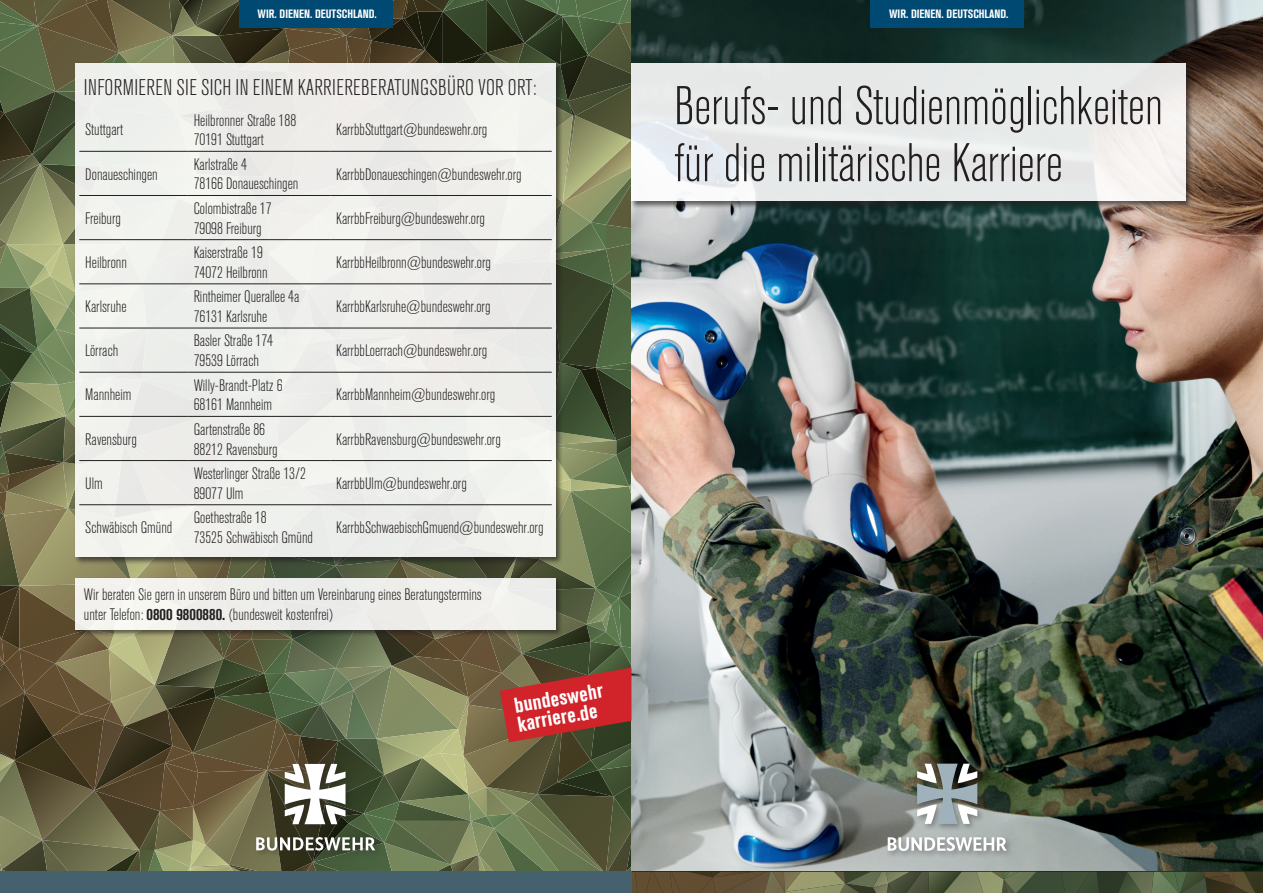
<style>
.page{position:relative;width:1263px;height:893px;background:#fff}
.page>*{position:absolute;margin:0;border:0;box-sizing:border-box;transform-origin:0 0}
.t1{font:300 condensed 54px/57px "Akzidenz Grotesk BQ";color:#231f20}
.t2{font:300 condensed 22.5px "Akzidenz Grotesk BQ";letter-spacing:.02em;color:#231f20}
.t3{font:700 condensed 21.45px/18.9px "Akzidenz Grotesk BQ";color:#fff}
.t4{font:300 condensed 16.5px/19.8px "Akzidenz Grotesk BQ";color:#231f20}
.t5{font:700 condensed 12px "Akzidenz Grotesk BQ";color:#fff}
.s1{font-weight:700}
</style>
<div class="page">
<img style="left:0;top:0;width:1263px;height:893px">
<div style="left:871px;top:0;width:153px;height:27px;background:#004973"></div>
<div style="left:239px;top:0;width:153px;height:27px;background:#004973"></div>
<div style="left:74px;top:62px;width:490px;height:503px;background:#231f20;opacity:.75"></div>
<div style="left:75px;top:64px;width:481px;height:493px;background:#eeefeb"></div>
<hr style="left:79px;top:151px;width:109px;height:1px;background:#231f20">
<hr style="left:188px;top:151px;width:142px;height:1px;background:#231f20">
<hr style="left:330px;top:151px;width:222px;height:1px;background:#231f20">
<hr style="left:79px;top:195px;width:109px;height:1px;background:#231f20">
<hr style="left:188px;top:195px;width:142px;height:1px;background:#231f20">
<hr style="left:330px;top:195px;width:222px;height:1px;background:#231f20">
<hr style="left:79px;top:239px;width:109px;height:1px;background:#231f20">
<hr style="left:188px;top:239px;width:142px;height:1px;background:#231f20">
<hr style="left:330px;top:239px;width:222px;height:1px;background:#231f20">
<hr style="left:79px;top:283px;width:109px;height:1px;background:#231f20">
<hr style="left:188px;top:283px;width:142px;height:1px;background:#231f20">
<hr style="left:330px;top:283px;width:222px;height:1px;background:#231f20">
<hr style="left:79px;top:328px;width:109px;height:1px;background:#231f20">
<hr style="left:188px;top:328px;width:142px;height:1px;background:#231f20">
<hr style="left:330px;top:328px;width:222px;height:1px;background:#231f20">
<hr style="left:79px;top:372px;width:109px;height:1px;background:#231f20">
<hr style="left:188px;top:372px;width:142px;height:1px;background:#231f20">
<hr style="left:330px;top:372px;width:222px;height:1px;background:#231f20">
<hr style="left:79px;top:416px;width:109px;height:1px;background:#231f20">
<hr style="left:188px;top:416px;width:142px;height:1px;background:#231f20">
<hr style="left:330px;top:416px;width:222px;height:1px;background:#231f20">
<hr style="left:79px;top:460px;width:109px;height:1px;background:#231f20">
<hr style="left:188px;top:460px;width:142px;height:1px;background:#231f20">
<hr style="left:330px;top:460px;width:222px;height:1px;background:#231f20">
<hr style="left:79px;top:504px;width:109px;height:1px;background:#231f20">
<hr style="left:188px;top:504px;width:142px;height:1px;background:#231f20">
<hr style="left:330px;top:504px;width:222px;height:1px;background:#231f20">
<div style="left:74px;top:577px;width:490px;height:60px;background:#231f20;opacity:.75"></div>
<div style="left:75px;top:578px;width:481px;height:52px;background:#efefec"></div>
<p class="t5" style="left:258px;top:7px;width:121px">WIR. DIENEN. DEUTSCHLAND.</p>
<p class="t5" style="left:889px;top:7px;width:121px">WIR. DIENEN. DEUTSCHLAND.</p>
<h2 class="t2" style="left:84px;top:75px;width:454px">INFORMIEREN SIE SICH IN EINEM KARRIEREBERATUNGSBÜRO VOR ORT:</h2>
<p class="t4" style="left:85px;top:120px;width:39px">Stuttgart</p>
<p class="t4" style="left:194px;top:110px;width:104px">Heilbronner Straße 188<br>70191 Stuttgart</p>
<p class="t4" style="left:336px;top:120px;width:153px">KarrbbStuttgart@bundeswehr.org</p>
<p class="t4" style="left:85px;top:164px;width:74px">Donaueschingen</p>
<p class="t4" style="left:194px;top:155px;width:106px">Karlstraße 4<br>78166 Donaueschingen</p>
<p class="t4" style="left:336px;top:164px;width:187px">KarrbbDonaueschingen@bundeswehr.org</p>
<p class="t4" style="left:85px;top:209px;width:37px">Freiburg</p>
<p class="t4" style="left:194px;top:199px;width:79px">Colombistraße 17<br>79098 Freiburg</p>
<p class="t4" style="left:336px;top:209px;width:150px">KarrbbFreiburg@bundeswehr.org</p>
<p class="t4" style="left:85px;top:253px;width:43px">Heilbronn</p>
<p class="t4" style="left:194px;top:243px;width:75px">Kaiserstraße 19<br>74072 Heilbronn</p>
<p class="t4" style="left:336px;top:253px;width:156px">KarrbbHeilbronn@bundeswehr.org</p>
<p class="t4" style="left:85px;top:297px;width:43px">Karlsruhe</p>
<p class="t4" style="left:194px;top:287px;width:107px">Rintheimer Querallee 4a<br>76131 Karlsruhe</p>
<p class="t4" style="left:336px;top:297px;width:156px">KarrbbKarlsruhe@bundeswehr.org</p>
<p class="t4" style="left:85px;top:341px;width:34px">Lörrach</p>
<p class="t4" style="left:194px;top:331px;width:81px">Basler Straße 174<br>79539 Lörrach</p>
<p class="t4" style="left:336px;top:341px;width:153px">KarrbbLoerrach@bundeswehr.org</p>
<p class="t4" style="left:85px;top:385px;width:48px">Mannheim</p>
<p class="t4" style="left:194px;top:375px;width:90px">Willy-Brandt-Platz 6<br>68161 Mannheim</p>
<p class="t4" style="left:336px;top:385px;width:161px">KarrbbMannheim@bundeswehr.org</p>
<p class="t4" style="left:85px;top:429px;width:53px">Ravensburg</p>
<p class="t4" style="left:194px;top:420px;width:85px">Gartenstraße 86<br>88212 Ravensburg</p>
<p class="t4" style="left:336px;top:429px;width:166px">KarrbbRavensburg@bundeswehr.org</p>
<p class="t4" style="left:85px;top:474px;width:19px">Ulm</p>
<p class="t4" style="left:194px;top:464px;width:114px">Westerlinger Straße 13/2<br>89077 Ulm</p>
<p class="t4" style="left:336px;top:474px;width:132px">KarrbbUlm@bundeswehr.org</p>
<p class="t4" style="left:85px;top:518px;width:89px">Schwäbisch Gmünd</p>
<p class="t4" style="left:194px;top:508px;width:121px">Goethestraße 18<br>73525 Schwäbisch Gmünd</p>
<p class="t4" style="left:336px;top:518px;width:209px">KarrbbSchwaebischGmuend@bundeswehr.org</p>
<p class="t4" style="left:84px;top:585px;width:399px">Wir beraten Sie gern in unserem Büro und bitten um Vereinbarung eines Beratungstermins unter Telefon: <span class="s1">0800 9800880.</span> (bundesweit kostenfrei)</p>
<h3 class="t3" style="left:513px;top:696px;width:91px;rotate:-10deg">bundeswehr karriere.de</h3>
<h1 class="t1" style="left:674px;top:79px;width:490px">Berufs- und Studienmöglichkeiten für die militärische Karriere</h1>
</div>
